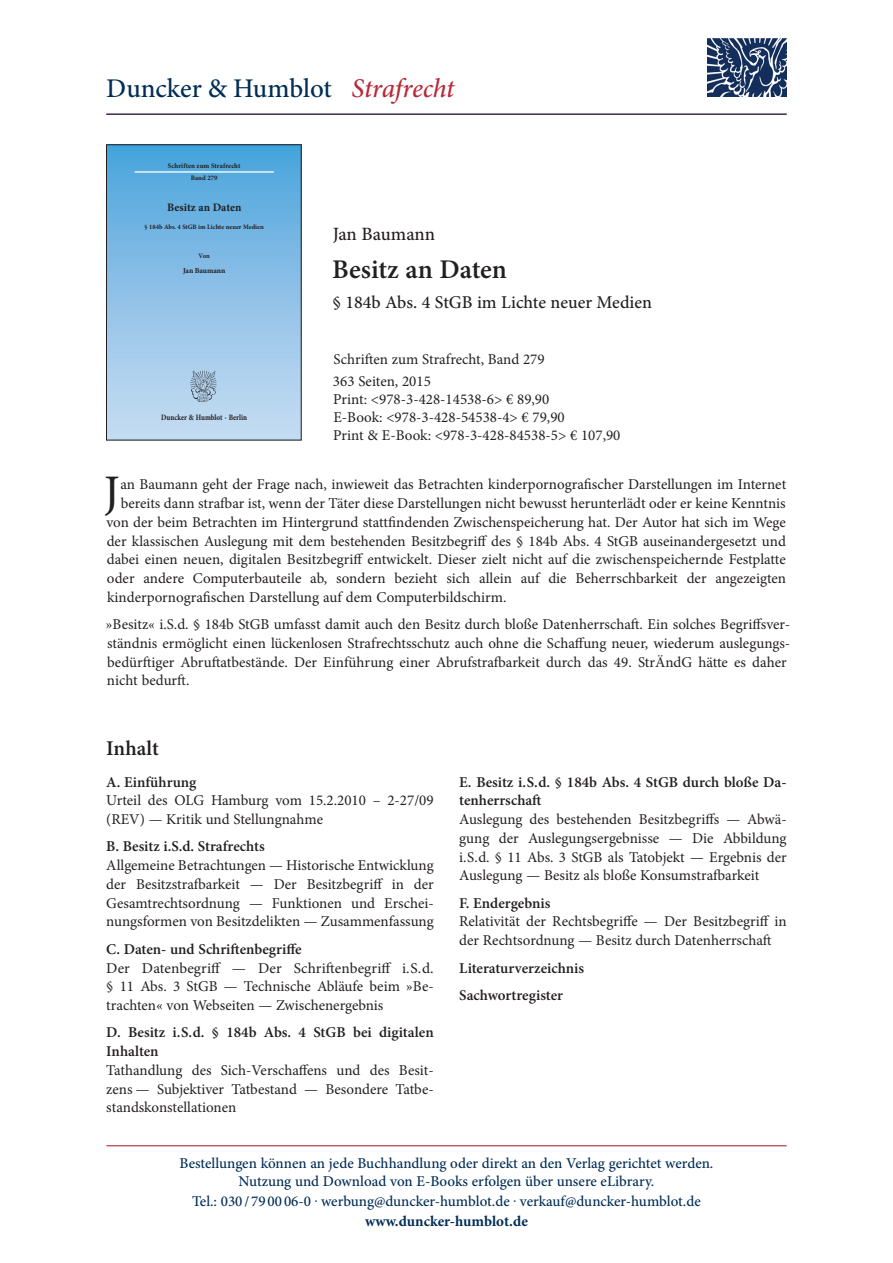
<style>
.page{position:relative;width:893px;height:1263px;background:#fff}
.page>*{position:absolute;margin:0;border:0;box-sizing:border-box;transform-origin:0 0}
.t1{font:48.3px "Minion Pro";color:#231f20}
.t2{font:500 27px "Minion Pro";letter-spacing:-.005em;color:#002d56}
.t3{font:600 27px "Minion Pro";letter-spacing:-.005em;color:#231f20}
.t4{font:600 21px "Minion Pro";color:#231f20}
.t5{font:500 18.75px "Minion Pro";letter-spacing:-.005em;color:#231f20}
.t6{font:500 18px "Minion Pro";color:#231f20}
.t7{font:15px/18.8px "Minion Pro";color:#231f20}
.t8{font:600 15px/18.8px "Minion Pro";color:#231f20}
.t9{font:500 15px/18px "Minion Pro";color:#002d56;text-align:center}
.t10{font:700 15px "Minion Pro";color:#002d56}
.t11{font:700 11.4px "Minion Pro";letter-spacing:.005em;color:#231f20}
.t12{font:700 8.1px "Minion Pro";letter-spacing:-.005em;color:#231f20;scale:.86 1}
.t13{font:700 7.65px "Minion Pro";color:#231f20}
.t14{font:700 7.05px "Minion Pro";letter-spacing:.01em;color:#231f20}
.t15{font:700 6.75px "Minion Pro";color:#231f20}
.t16{font:700 6.6px "Minion Pro";letter-spacing:.005em;color:#231f20}
.s1{font-style:italic;color:#b72837}
</style>
<div class="page">
<hr style="left:106px;top:1145px;width:681px;height:1px;background:#b72837">
<div style="left:106px;top:145px;width:195px;height:295px;background:linear-gradient(to bottom,#4ba4dc,#cbddf2)"></div>
<hr style="left:135px;top:171px;width:139px;height:2px;background:#fff">
<img style="left:189px;top:369px;width:29px;height:35px">
<div style="left:106px;top:145px;width:195px;height:295px;border:1px solid #231f20"></div>
<img style="left:707px;top:38px;width:79px;height:59px">
<hr style="left:106px;top:114px;width:681px;height:1px;background:#002d56">
<h2 class="t2" style="left:106px;top:70px;width:350px">Duncker &amp; Humblot <span class="s1">Strafrecht</span></h2>
<p class="t14" style="left:168px;top:161px;width:74px">Schriften zum Strafrecht</p>
<p class="t15" style="left:191px;top:173px;width:28px">Band 279</p>
<p class="t11" style="left:167px;top:199px;width:76px">Besitz an Daten</p>
<p class="t16" style="left:145px;top:222px;width:121px">§ 184b Abs. 4 StGB im Lichte neuer Medien</p>
<p class="t16" style="left:199px;top:251px;width:13px">Von</p>
<p class="t13" style="left:183px;top:265px;width:44px">Jan Baumann</p>
<p class="t12" style="left:161px;top:411px;width:102px">Duncker &amp; Humblot · Berlin</p>
<p class="t5" style="left:333px;top:221px;width:104px">Jan Baumann</p>
<h2 class="t3" style="left:332px;top:251px;width:176px">Besitz an Daten</h2>
<p class="t6" style="left:332px;top:290px;width:321px">§ 184b Abs. 4 StGB im Lichte neuer Medien</p>
<p class="t7" style="left:333px;top:348px;width:213px;line-height:22.2px">Schriften zum Strafrecht, Band 279<br>363 Seiten, 2015</p>
<p class="t7" style="left:333px;top:390px;width:289px;line-height:18px">Print: &lt;978-3-428-14538-6&gt; € 89,90<br>E-Book: &lt;978-3-428-54538-4&gt; € 79,90<br>Print &amp; E-Book: &lt;978-3-428-84538-5&gt; € 107,90</p>
<h1 class="t1" style="left:104px;top:460px;width:17px">J</h1>
<p class="t7" style="left:120px;top:475px;width:667px">an Baumann geht der Frage nach, inwieweit das Betrachten kinderpornografischer Darstellungen im Internet</p>
<p class="t7" style="left:121px;top:494px;width:667px">bereits dann strafbar ist, wenn der Täter diese Darstellungen nicht bewusst herunterlädt oder er keine Kenntnis</p>
<p class="t7" style="left:106px;top:513px;width:681px">von der beim Betrachten im Hintergrund stattfindenden Zwischenspeicherung hat. Der Autor hat sich im Wege</p>
<p class="t7" style="left:107px;top:532px;width:681px">der klassischen Auslegung mit dem bestehenden Besitzbegriff des § 184b Abs. 4 StGB auseinandergesetzt und</p>
<p class="t7" style="left:107px;top:550px;width:681px">dabei einen neuen, digitalen Besitzbegriff entwickelt. Dieser zielt nicht auf die zwischenspeichernde Festplatte</p>
<p class="t7" style="left:107px;top:569px;width:681px">oder andere Computerbauteile ab, sondern bezieht sich allein auf die Beherrschbarkeit der angezeigten</p>
<p class="t7" style="left:107px;top:588px;width:401px">kinderpornografischen Darstellung auf dem Computerbildschirm.</p>
<p class="t7" style="left:106px;top:615px;width:686px">»Besitz« i.S.d. § 184b StGB umfasst damit auch den Besitz durch bloße Datenherrschaft. Ein solches Begriffsver&shy;ständnis ermöglicht einen lückenlosen Strafrechtsschutz auch ohne die Schaffung neuer, wiederum auslegungs&shy;bedürftiger Abruftatbestände. Der Einführung einer Abrufstrafbarkeit durch das 49. StrÄndG hätte es daher nicht bedurft.</p>
<h3 class="t4" style="left:106px;top:734px;width:54px">Inhalt</h3>
<p class="t8" style="left:106px;top:772px;width:92px">A. Einführung</p>
<p class="t7" style="left:106px;top:791px;width:329px">Urteil des OLG Hamburg vom 15.2.2010 – 2-27/09 (REV) — Kritik und Stellungnahme</p>
<p class="t8" style="left:106px;top:837px;width:160px">B. Besitz i.S.d. Strafrechts</p>
<p class="t7" style="left:106px;top:856px;width:329px;text-align:justify">Allgemeine Betrachtungen — Historische Entwicklung der Besitzstrafbarkeit — Der Besitzbegriff in der Gesamtrechtsordnung — Funktionen und Erschei&shy;nungsformen von Besitzdelikten — Zusammenfassung</p>
<p class="t8" style="left:106px;top:939px;width:197px">C. Daten- und Schriftenbegriffe</p>
<p class="t7" style="left:106px;top:958px;width:329px;text-align:justify">Der Datenbegriff — Der Schriftenbegriff i.S.d. § 11 Abs. 3 StGB — Technische Abläufe beim »Be&shy;trachten« von Webseiten — Zwischenergebnis</p>
<p class="t8" style="left:106px;top:1023px;width:329px">D. Besitz i.S.d. § 184b Abs. 4 StGB bei digitalen<br>Inhalten</p>
<p class="t7" style="left:106px;top:1061px;width:329px;text-align:justify">Tathandlung des Sich-Verschaffens und des Besit&shy;zens — Subjektiver Tatbestand — Besondere Tatbe&shy;standskonstellationen</p>
<p class="t8" style="left:459px;top:772px;width:329px">E. Besitz i.S.d. § 184b Abs. 4 StGB durch bloße Da&shy;tenherrschaft</p>
<p class="t7" style="left:459px;top:810px;width:329px;text-align:justify">Auslegung des bestehenden Besitzbegriffs — Abwä&shy;gung der Auslegungsergebnisse — Die Abbildung i.S.d. § 11 Abs. 3 StGB als Tatobjekt — Ergebnis der Auslegung — Besitz als bloße Konsumstrafbarkeit</p>
<p class="t8" style="left:459px;top:893px;width:93px">F. Endergebnis</p>
<p class="t7" style="left:459px;top:912px;width:329px">Relativität der Rechtsbegriffe — Der Besitzbegriff in der Rechtsordnung — Besitz durch Datenherrschaft</p>
<p class="t8" style="left:459px;top:954px;width:126px;line-height:27.3px">Literaturverzeichnis<br>Sachwortregister</p>
<p class="t9" style="left:179px;top:1154px;width:535px">Bestellungen können an jede Buchhandlung oder direkt an den Verlag gerichtet werden.<br>Nutzung und Download von E-Books erfolgen über unsere eLibrary.</p>
<p class="t9" style="left:192px;top:1192px;width:510px">Tel.: 030 / 79 00 06-0 . werbung@duncker-humblot.de . verkauf@duncker-humblot.de</p>
<p class="t10" style="left:365px;top:1210px;width:164px">www.duncker-humblot.de</p>
</div>
